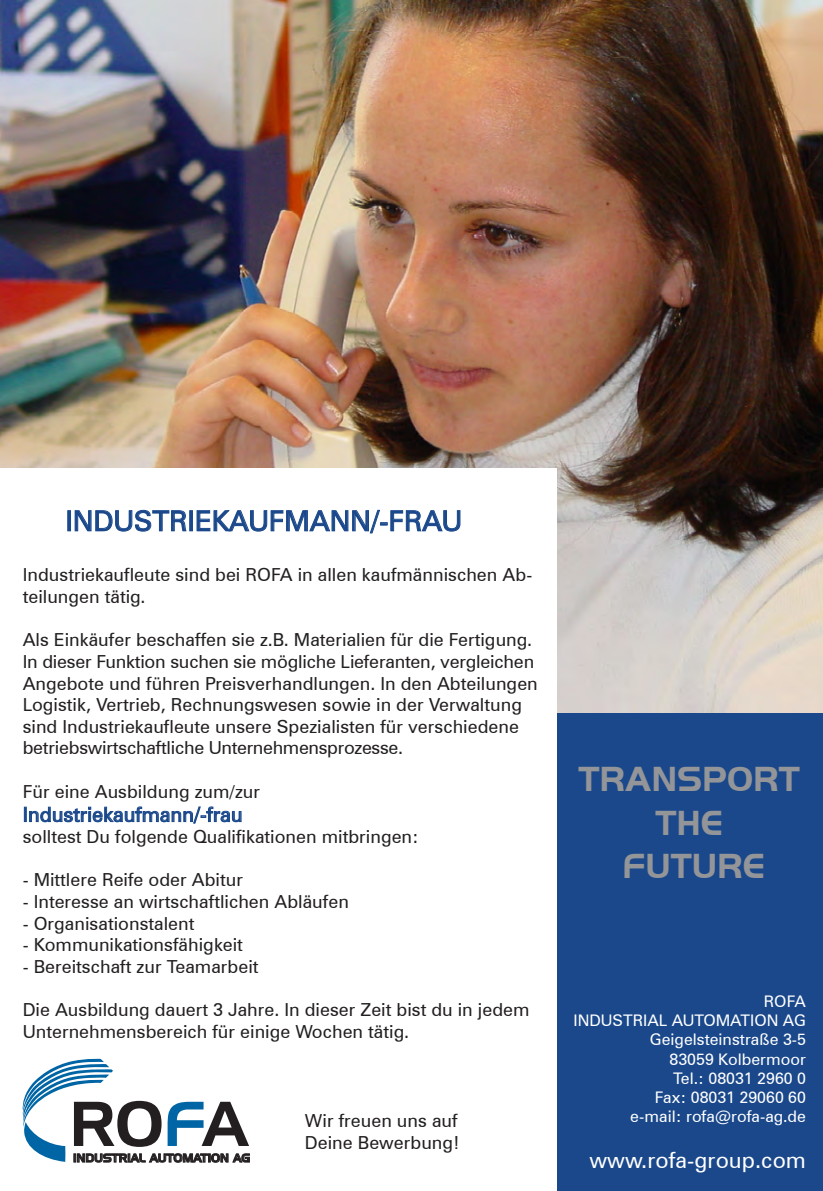
<style>
.page{position:relative;width:823px;height:1191px;background:#fff}
.page>*{position:absolute;margin:0;border:0;box-sizing:border-box;transform-origin:0 0}
.t1{font:700 36px/43.2px "Handel Got D";color:#939598;text-align:center}
.t2{font:28px "Zurich BT";color:#1a488b}
.t3{font:22px "Zurich BT";color:#fff}
.t4{font:20px "Zurich BT";color:#1a488b}
.t5{font:18px/21.6px "Zurich BT";color:#231f20}
.t6{font:16px/19.2px "Zurich BT";color:#fff;text-align:right}
.t7{font:11.6px "Handel Gothic BT";color:#231f20}
</style>
<div class="page">
<div style="left:556px;top:712px;width:266px;height:479px;background:#1a488b"></div>
<img style="left:0;top:0;width:822px;height:712px">
<div style="left:0;top:468px;width:556px;height:723px;background:#fff"></div>
<div style="left:68px;top:510px;width:3px;height:21px;border:1px solid #1a488b"></div>
<svg style="left:75px;top:510px;width:111px;height:21px"></svg>
<div style="left:189px;top:510px;width:3px;height:21px;border:1px solid #1a488b"></div>
<svg style="left:196px;top:510px;width:264px;height:23px"></svg>
<svg style="left:23px;top:1058px;width:226px;height:104px"></svg>
<div style="left:24px;top:807px;width:3px;height:15px;border:1px solid #1a488b"></div>
<svg style="left:29px;top:806px;width:212px;height:17px"></svg>
<h2 class="t2" style="left:65px;top:504px;width:398px">INDUSTRIEKAUFMANN/-FRAU</h2>
<p class="t5" style="left:23px;top:564px;width:511px">Industriekaufleute sind bei ROFA in allen kaufmännischen Ab&shy;teilungen tätig.</p>
<p class="t5" style="left:23px;top:629px;width:516px">Als Einkäufer beschaffen sie z.B. Materialien für die Fertigung.<br>In dieser Funktion suchen sie mögliche Lieferanten, vergleichen Angebote und führen Preisverhandlungen. In den Abteilungen Logistik, Vertrieb, Rechnungswesen sowie in der Verwaltung sind Industriekaufleute unsere Spezialisten für verschiedene betriebswirtschaftliche Unternehmensprozesse.</p>
<p class="t5" style="left:23px;top:780px;width:239px">Für eine Ausbildung zum/zur</p>
<p class="t4" style="left:23px;top:802px;width:221px">Industriekaufmann/-frau</p>
<p class="t5" style="left:23px;top:826px;width:397px">solltest Du folgende Qualifikationen mitbringen:</p>
<p class="t5" style="left:23px;top:869px;width:222px">- Mittlere Reife oder Abitur</p>
<p class="t5" style="left:23px;top:890px;width:327px">- Interesse an wirtschaftlichen Abläufen</p>
<p class="t5" style="left:23px;top:912px;width:173px">- Organisationstalent</p>
<p class="t5" style="left:23px;top:934px;width:222px">- Kommunikationsfähigkeit</p>
<p class="t5" style="left:23px;top:955px;width:237px">- Bereitschaft zur Teamarbeit</p>
<p class="t5" style="left:23px;top:998px;width:508px">Die Ausbildung dauert 3 Jahre. In dieser Zeit bist du in jedem<br>Unternehmensbereich für einige Wochen tätig.</p>
<p class="t7" style="left:73px;top:1151px;width:178px">INDUSTRIAL AUTOMATION AG</p>
<p class="t5" style="left:305px;top:1110px;width:156px">Wir freuen uns auf<br>Deine Bewerbung!</p>
<h1 class="t1" style="left:578px;top:758px;width:223px">TRANSPORT<br>THE<br>FUTURE</h1>
<p class="t6" style="left:573px;top:991px;width:234px">ROFA<br>INDUSTRIAL AUTOMATION AG<br>Geigelsteinstraße 3-5<br>83059 Kolbermoor<br>Tel.: 08031 2960 0<br>Fax: 08031 29060 60<br>e-mail: rofa@rofa-ag.de</p>
<p class="t3" style="left:589px;top:1146px;width:218px">www.rofa-group.com</p>
</div>
